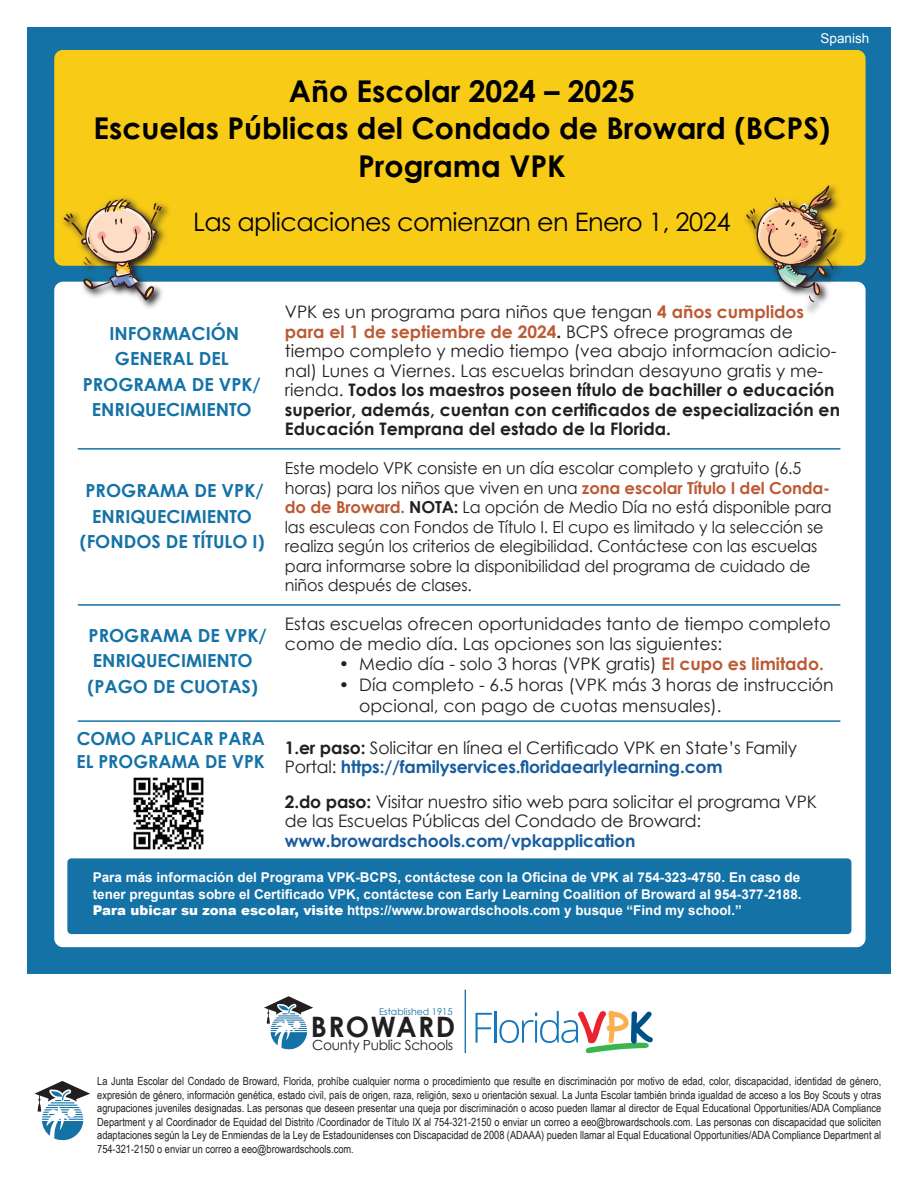
<style>
.page{position:relative;width:918px;height:1188px;background:#fff}
.page>*{position:absolute;margin:0;border:0;box-sizing:border-box;transform-origin:0 0}
.t1{font:700 30px/37.5px "Century Gothic";color:#000;text-align:center}
.t2{font:700 28.2px "Century Gothic";letter-spacing:.05em;color:#231f20}
.t3{font:25.5px "Century Gothic Pro";letter-spacing:-.02em;color:#000}
.t4{font:700 18px/25.5px "Century Gothic";color:#1472a6;text-align:center}
.t5{font:17.25px/19.5px "Century Gothic";color:#231f20}
.t6{font:700 17.25px "Century Gothic";letter-spacing:-.01em;color:#175d9e}
.t7{font:16.5px/19.5px "Century Gothic";letter-spacing:-.01em;color:#231f20}
.t8{font:13.95px "Century Gothic";letter-spacing:-.02em;color:#231f20}
.t9{font:700 13.5px/16.2px "Arial";color:#fff;text-align:justify}
.t10{font:13.5px "Arial";color:#fff}
.t11{font:11.25px/13.5px "Arial Narrow";color:#231f20;text-align:justify}
.t12{font:9.45px "Century Gothic";color:#1472a6}
.s1{font-weight:700;color:#bc5a34}
.s2{font-weight:700}
.s3{font-weight:700;color:#175d9e}
.s4{font-weight:900}
</style>
<div class="page">
<div style="left:27px;top:27px;width:864px;height:946px;background:#1472a6"></div>
<div style="left:54px;top:50px;width:812px;height:216px;background:#f8cb17;border-radius:9px"></div>
<div style="left:54px;top:282px;width:812px;height:665px;background:#fff;border-radius:9px"></div>
<div style="left:67px;top:858px;width:784px;height:76px;background:#1472a6;border-radius:4px"></div>
<svg style="left:35px;top:1081px;width:55px;height:60px"></svg>
<svg style="left:476px;top:1013px;width:16px;height:30px"></svg>
<hr style="left:494px;top:1011px;width:2px;height:32px;background:#1378bc">
<svg style="left:499px;top:1011px;width:154px;height:42px"></svg>
<svg style="left:264px;top:996px;width:49px;height:54px"></svg>
<hr style="left:465px;top:990px;width:1px;height:63px;background:#1472a6">
<img style="left:57px;top:197px;width:118px;height:111px">
<svg style="left:63px;top:199px;width:101px;height:101px"></svg>
<img style="left:740px;top:198px;width:109px;height:115px">
<img style="left:746px;top:185px;width:91px;height:117px">
<hr style="left:78px;top:448px;width:762px;height:2px;background:#1472a6">
<hr style="left:78px;top:604px;width:762px;height:2px;background:#1472a6">
<hr style="left:78px;top:720px;width:762px;height:2px;background:#1472a6">
<img style="left:133px;top:777px;width:71px;height:73px">
<p class="t10" style="left:821px;top:29px;width:50px">Spanish</p>
<h1 class="t1" style="left:94px;top:71px;width:738px">Año Escolar 2024 – 2025<br>Escuelas Públicas del Condado de Broward (BCPS)<br>Programa VPK</h1>
<h3 class="t3" style="left:193px;top:206px;width:539px">Las aplicaciones comienzan en Enero 1, 2024</h3>
<h3 class="t4" style="left:83px;top:320px;width:180px">INFORMACIÓN<br>GENERAL DEL<br>PROGRAMA DE VPK/<br>ENRIQUECIMIENTO</h3>
<h3 class="t4" style="left:80px;top:478px;width:186px">PROGRAMA DE VPK/<br>ENRIQUECIMIENTO (FONDOS DE TÍTULO I)</h3>
<h3 class="t4" style="left:88px;top:622px;width:181px;text-align:left">PROGRAMA DE VPK/<br>ENRIQUECIMIENTO (PAGO DE CUOTAS)</h3>
<h3 class="t4" style="left:77px;top:727px;width:190px;line-height:22.5px;text-align:left">COMO APLICAR PARA<br>EL PROGRAMA DE VPK</h3>
<p class="t5" style="left:285px;top:302px;width:557px">VPK es un programa para niños que tengan <span class="s1">4 años cumplidos para el 1 de septiembre de 2024</span><span class="s2">.</span> BCPS ofrece programas de tiempo completo y medio tiempo (vea abajo informacíon adicio&shy;nal) Lunes a Viernes. Las escuelas brindan desayuno gratis y me&shy;rienda. <span class="s2">Todos los maestros poseen título de bachiller o educación superior, además, cuentan con certificados de especialización en Educación Temprana del estado de la Florida.</span></p>
<p class="t7" style="left:285px;top:458px;width:548px">Este modelo VPK consiste en un día escolar completo y gratuito (6.5 horas) para los niños que viven en una <span class="s1">zona escolar Título I del Conda&shy;do de Broward.</span> <span class="s2">NOTA:</span> La opción de Medio Día no está disponible para las esculeas con Fondos de Título I. El cupo es limitado y la selección se realiza según los criterios de elegibilidad. Contáctese con las escuelas para informarse sobre la disponibilidad del programa de cuidado de niños después de clases.</p>
<h3 class="t5" style="left:285px;top:614px;width:547px">Estas escuelas ofrecen oportunidades tanto de tiempo completo como de medio día. Las opciones son las siguientes:</h3>
<h3 class="t5" style="left:339px;top:654px;width:486px">• Medio día - solo 3 horas (VPK gratis) <span class="s1">El cupo es limitado.</span></h3>
<h3 class="t5" style="left:359px;top:674px;width:476px;line-height:20.7px;text-indent:-20px">• Día completo - 6.5 horas (VPK más 3 horas de instrucción opcional, con pago de cuotas mensuales).</h3>
<h3 class="t5" style="left:285px;top:738px;width:514px"><span class="s2">1.er paso:</span> Solicitar en línea el Certificado VPK en State’s Family<br>Portal: <span class="s3">https://familyservices.floridaearlylearning.com</span></h3>
<h3 class="t5" style="left:285px;top:792px;width:534px"><span class="s2">2.do paso:</span> Visitar nuestro sitio web para solicitar el programa VPK de las Escuelas Públicas del Condado de Broward:</h3>
<h3 class="t6" style="left:285px;top:830px;width:352px">www.browardschools.com/vpkapplication</h3>
<p class="t9" style="left:93px;top:870px;width:710px">Para más información del Programa VPK-BCPS, contáctese con la Oficina de VPK al 754-323-4750. En caso de tener preguntas sobre el Certificado VPK, contáctese con Early Learning Coalition of Broward al 954-377-2188.<br><span class="s4">Para ubicar su zona escolar, visite</span> https://www.browardschools.com y busque “Find my school.”</p>
<p class="t12" style="left:379px;top:1006px;width:75px">Established 1915</p>
<h2 class="t2" style="left:311px;top:1009px;width:146px">BROWARD</h2>
<p class="t8" style="left:312px;top:1037px;width:142px">County Public Schools</p>
<p class="t11" style="left:97px;top:1074px;width:786px">La Junta Escolar del Condado de Broward, Florida, prohíbe cualquier norma o procedimiento que resulte en discriminación por motivo de edad, color, discapacidad, identidad de género, expresión de género, información genética, estado civil, país de origen, raza, religión, sexo u orientación sexual. La Junta Escolar también brinda igualdad de acceso a los Boy Scouts y otras agrupaciones juveniles designadas. Las personas que deseen presentar una queja por discriminación o acoso pueden llamar al director de Equal Educational Opportunities/ADA Compliance Department y al Coordinador de Equidad del Distrito /Coordinador de Título IX al 754-321-2150 o enviar un correo a eeo@browardschools.com. Las personas con discapacidad que soliciten adaptaciones según la Ley de Enmiendas de la Ley de Estadounidenses con Discapacidad de 2008 (ADAAA) pueden llamar al Equal Educational Opportunities/ADA Compliance Department al 754-321-2150 o enviar un correo a eeo@browardschools.com.</p>
</div>
